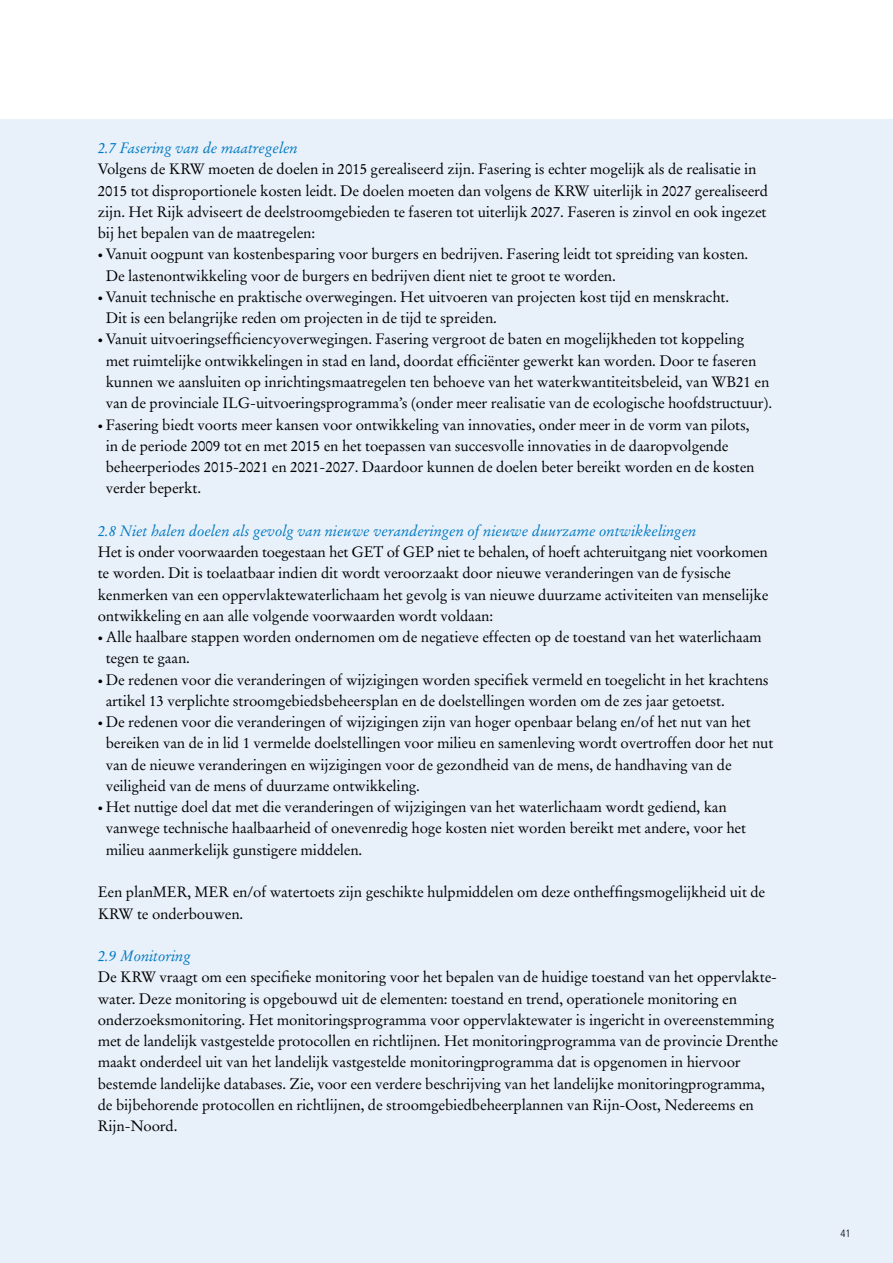
<style>
.page{position:relative;width:893px;height:1263px;background:#fff}
.page>*{position:absolute;margin:0;border:0;box-sizing:border-box;transform-origin:0 0}
.t1{font:15px/21.3px "Stempel Garamond LT";letter-spacing:-.01em;color:#000}
.t2{font:italic 15px "Stempel Garamond LT";letter-spacing:-.01em;color:#007ac2}
.t3{font:300 condensed 10.5px "Frutiger";color:#000}
.s1{font-size:10.5px}
</style>
<div class="page">
<div style="left:0;top:119px;width:893px;height:1144px;background:#e8f0fa"></div>
<p class="t2" style="left:98px;top:139px;width:202px">2.7 Fasering van de maatregelen</p>
<p class="t1" style="left:98px;top:159px;width:672px">Volgens de KRW moeten de doelen in 2015 gerealiseerd zijn. Fasering is echter mogelijk als de realisatie in 2015 tot disproportionele kosten leidt. De doelen moeten dan volgens de KRW uiterlijk in 2027 gerealiseerd zijn. Het Rijk adviseert de deelstroomgebieden te faseren tot uiterlijk 2027. Faseren is zinvol en ook ingezet bij het bepalen van de maatregelen:</p>
<p class="t1" style="left:106px;top:244px;width:644px;text-indent:-8px"><span class="s1">•</span> Vanuit oogpunt van kostenbesparing voor burgers en bedrijven. Fasering leidt tot spreiding van kosten.<br>De lastenontwikkeling voor de burgers en bedrijven dient niet te groot te worden.</p>
<p class="t1" style="left:106px;top:286px;width:625px;text-indent:-8px"><span class="s1">•</span> Vanuit technische en praktische overwegingen. Het uitvoeren van projecten kost tijd en menskracht.<br>Dit is een belangrijke reden om projecten in de tijd te spreiden.</p>
<p class="t1" style="left:106px;top:329px;width:668px;text-indent:-8px"><span class="s1">•</span> Vanuit uitvoeringsefficiencyoverwegingen. Fasering vergroot de baten en mogelijkheden tot koppeling<br>met ruimtelijke ontwikkelingen in stad en land, doordat efficiënter gewerkt kan worden. Door te faseren kunnen we aansluiten op inrichtingsmaatregelen ten behoeve van het waterkwantiteitsbeleid, van WB21 en van de provinciale ILG-uitvoeringsprogramma’s (onder meer realisatie van de ecologische hoofdstructuur).</p>
<p class="t1" style="left:106px;top:414px;width:650px;text-indent:-8px"><span class="s1">•</span> Fasering biedt voorts meer kansen voor ontwikkeling van innovaties, onder meer in de vorm van pilots, in de periode 2009 tot en met 2015 en het toepassen van succesvolle innovaties in de daaropvolgende beheerperiodes 2015-2021 en 2021-2027. Daardoor kunnen de doelen beter bereikt worden en de kosten verder beperkt.</p>
<p class="t2" style="left:98px;top:521px;width:600px">2.8 Niet halen doelen als gevolg van nieuwe veranderingen of nieuwe duurzame ontwikkelingen</p>
<p class="t1" style="left:98px;top:541px;width:672px">Het is onder voorwaarden toegestaan het GET of GEP niet te behalen, of hoeft achteruitgang niet voorkomen te worden. Dit is toelaatbaar indien dit wordt veroorzaakt door nieuwe veranderingen van de fysische kenmerken van een oppervlaktewaterlichaam het gevolg is van nieuwe duurzame activiteiten van menselijke ontwikkeling en aan alle volgende voorwaarden wordt voldaan:</p>
<p class="t1" style="left:106px;top:626px;width:657px;text-indent:-8px"><span class="s1">•</span> Alle haalbare stappen worden ondernomen om de negatieve effecten op de toestand van het waterlichaam tegen te gaan.</p>
<p class="t1" style="left:106px;top:669px;width:665px;text-indent:-8px"><span class="s1">•</span> De redenen voor die veranderingen of wijzigingen worden specifiek vermeld en toegelicht in het krachtens artikel 13 verplichte stroomgebiedsbeheersplan en de doelstellingen worden om de zes jaar getoetst.</p>
<p class="t1" style="left:106px;top:711px;width:669px;text-indent:-8px"><span class="s1">•</span> De redenen voor die veranderingen of wijzigingen zijn van hoger openbaar belang en/of het nut van het bereiken van de in lid 1 vermelde doelstellingen voor milieu en samenleving wordt overtroffen door het nut van de nieuwe veranderingen en wijzigingen voor de gezondheid van de mens, de handhaving van de veiligheid van de mens of duurzame ontwikkeling.</p>
<p class="t1" style="left:106px;top:796px;width:642px;text-indent:-8px"><span class="s1">•</span> Het nuttige doel dat met die veranderingen of wijzigingen van het waterlichaam wordt gediend, kan vanwege technische haalbaarheid of onevenredig hoge kosten niet worden bereikt met andere, voor het milieu aanmerkelijk gunstigere middelen.</p>
<p class="t1" style="left:98px;top:881px;width:669px">Een planMER, MER en/of watertoets zijn geschikte hulpmiddelen om deze ontheffingsmogelijkheid uit de<br>KRW te onderbouwen.</p>
<p class="t2" style="left:98px;top:947px;width:95px">2.9 Monitoring</p>
<p class="t1" style="left:98px;top:966px;width:682px">De KRW vraagt om een specifieke monitoring voor het bepalen van de huidige toestand van het oppervlakte&shy;water. Deze monitoring is opgebouwd uit de elementen: toestand en trend, operationele monitoring en onderzoeksmonitoring. Het monitoringsprogramma voor oppervlaktewater is ingericht in overeenstemming met de landelijk vastgestelde protocollen en richtlijnen. Het monitoringprogramma van de provincie Drenthe maakt onderdeel uit van het landelijk vastgestelde monitoringprogramma dat is opgenomen in hiervoor bestemde landelijke databases. Zie, voor een verdere beschrijving van het landelijke monitoringprogramma, de bijbehorende protocollen en richtlijnen, de stroomgebiedbeheerplannen van Rijn-Oost, Nedereems en Rijn-Noord.</p>
<p class="t3" style="left:840px;top:1228px;width:12px">41</p>
</div>
